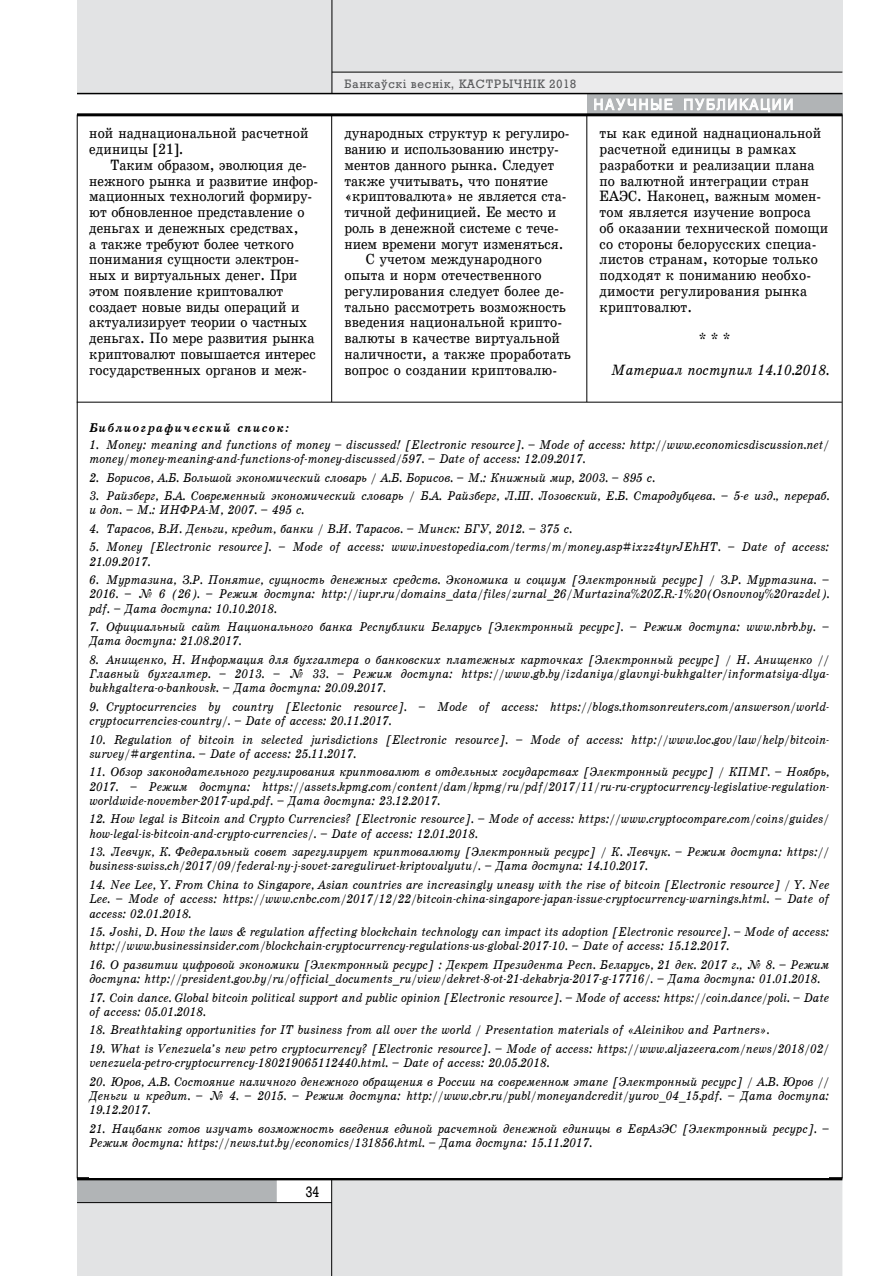
<style>
.page{position:relative;width:893px;height:1276px;background:#fff}
.page>*{position:absolute;margin:0;border:0;box-sizing:border-box;transform-origin:0 0}
.t1{font:15px/15.8px "School Book C";color:#000;scale:.9 1}
.t2{font:15px "School Book C Italic";color:#000;scale:.9 1}
.t3{font:15px "Rodeo";color:#000;scale:.9 1}
.t4{font:12.75px/14.2px "School Book C Italic";color:#000;scale:.9 1}
.t5{font:italic 12.75px "School Book C Bold";letter-spacing:.1em;color:#000;scale:.95 1}
.t6{font:12px "Rodeo";letter-spacing:.08em;color:#58595b}
</style>
<div class="page">
<div style="left:77px;top:1202px;width:255px;height:74px;background:#e2e3e4"></div>
<div style="left:77px;top:1180px;width:200px;height:22px;background:#b1b4b6"></div>
<div style="left:332px;top:1180px;width:510px;height:96px;background:#e2e3e4"></div>
<hr style="left:77px;top:1202px;width:255px;height:1px;background:#000">
<hr style="left:331px;top:1178px;width:1px;height:98px;background:#000">
<div style="left:77px;top:0;width:255px;height:94px;background:#e2e3e4"></div>
<div style="left:332px;top:0;width:510px;height:72px;background:#e2e3e4"></div>
<div style="left:332px;top:72px;width:510px;height:22px;background:#ebebec"></div>
<hr style="left:332px;top:0;width:1px;height:94px;background:#000">
<hr style="left:332px;top:72px;width:510px;height:1px;background:#000">
<div style="left:587px;top:94px;width:255px;height:21px;background:#b1b4b6"></div>
<svg style="left:594px;top:98px;width:79px;height:13px"></svg>
<svg style="left:684px;top:98px;width:109px;height:14px"></svg>
<hr style="left:77px;top:93px;width:765px;height:1px;background:#000">
<hr style="left:77px;top:113px;width:765px;height:3px;background:#000">
<hr style="left:77px;top:1177px;width:765px;height:3px;background:#000">
<hr style="left:331px;top:115px;width:1px;height:1063px;background:#000">
<hr style="left:587px;top:115px;width:1px;height:1063px;background:#000">
<div style="left:89px;top:402px;width:740px;height:775px;background:#fff"></div>
<hr style="left:77px;top:402px;width:765px;height:1px;background:#000">
<p class="t1" style="left:89px;top:125px;width:244px">ной наднациональной расчетной единицы [21].</p>
<p class="t1" style="left:89px;top:157px;width:256px;text-indent:21px">Таким образом, эволюция де&shy;нежного рынка и развитие инфор&shy;мационных технологий формиру&shy;ют обновленное представление о деньгах и денежных средствах,<br>а также требуют более четкого понимания сущности электрон&shy;ных и виртуальных денег. При этом появление криптовалют создает новые виды операций и актуализирует теории о частных деньгах. По мере развития рынка криптовалют повышается интерес государственных органов и меж-</p>
<p class="t6" style="left:344px;top:77px;width:233px">Банкаўскі веснік, кастрычнік 2018</p>
<p class="t1" style="left:344px;top:125px;width:252px">дународных структур к регулиро-</p>
<p class="t1" style="left:344px;top:141px;width:240px">ванию и использованию инстру-</p>
<p class="t1" style="left:344px;top:157px;width:234px">ментов данного рынка. Следует</p>
<p class="t1" style="left:344px;top:173px;width:228px">также учитывать, что понятие</p>
<p class="t1" style="left:344px;top:188px;width:248px">«криптовалюта» не является ста-</p>
<p class="t1" style="left:344px;top:204px;width:237px">тичной дефиницией. Ее место и</p>
<p class="t1" style="left:344px;top:220px;width:240px">роль в денежной системе с тече-</p>
<p class="t1" style="left:344px;top:236px;width:245px">нием времени могут изменяться.</p>
<p class="t1" style="left:366px;top:251px;width:197px">С учетом международного</p>
<p class="t1" style="left:344px;top:267px;width:221px">опыта и норм отечественного</p>
<p class="t1" style="left:344px;top:283px;width:246px">регулирования следует более де-</p>
<p class="t1" style="left:344px;top:299px;width:248px">тально рассмотреть возможность</p>
<p class="t1" style="left:344px;top:314px;width:243px">введения национальной крипто-</p>
<p class="t1" style="left:344px;top:330px;width:241px">валюты в качестве виртуальной</p>
<p class="t1" style="left:344px;top:346px;width:253px">наличности, а также проработать</p>
<p class="t1" style="left:344px;top:362px;width:238px">вопрос о создании криптовалю-</p>
<p class="t1" style="left:600px;top:125px;width:256px">ты как единой наднациональной расчетной единицы в рамках разработки и реализации плана по валютной интеграции стран<br>ЕАЭС. Наконец, важным момен&shy;том является изучение вопроса об оказании технической помощи со стороны белорусских специа&shy;листов странам, которые только подходят к пониманию необхо&shy;димости регулирования рынка криптовалют.</p>
<p class="t1" style="left:699px;top:330px;width:36px">* * *</p>
<p class="t2" style="left:612px;top:361px;width:243px">Материал поступил 14.10.2018.</p>
<p class="t5" style="left:89px;top:421px;width:212px">Библиографический список:</p>
<p class="t4" style="left:89px;top:437px;width:824px">1. Money: meaning and functions of money – discussed! [Electronic resource]. – Mode of access: http://www.economicsdiscussion.net/ money/money-meaning-and-functions-of-money-discussed/597. – Date of access: 12.09.2017.</p>
<p class="t4" style="left:89px;top:470px;width:630px">2. Борисов, А.Б. Большой экономический словарь / А.Б. Борисов. – М.: Книжный мир, 2003. – 895 с.</p>
<p class="t4" style="left:89px;top:488px;width:824px">3. Райзберг, Б.А. Современный экономический словарь / Б.А. Райзберг, Л.Ш. Лозовский, Е.Б. Стародубцева. – 5-е изд., перераб. и доп. – М.: ИНФРА-М, 2007. – 495 с.</p>
<p class="t4" style="left:89px;top:521px;width:538px">4. Тарасов, В.И. Деньги, кредит, банки / В.И. Тарасов. – Минск: БГУ, 2012. – 375 с.</p>
<p class="t4" style="left:89px;top:540px;width:823px">5. Money [Electronic resource]. – Mode of access: www.investopedia.com/terms/m/money.asp#ixzz4tyrJEhHT. – Date of access:<br>21.09.2017.</p>
<p class="t4" style="left:89px;top:572px;width:824px;text-align:justify">6. Муртазина, З.Р. Понятие, сущность денежных средств. Экономика и социум [Электронный ресурс] / З.Р. Муртазина. – 2016. – № 6 (26). – Режим доступа: http://iupr.ru/domains_data/files/zurnal_26/Murtazina%20Z.R.-1%20(Osnovnoy%20razdel). pdf. – Дата доступа: 10.10.2018.</p>
<p class="t4" style="left:89px;top:620px;width:823px">7. Официальный сайт Национального банка Республики Беларусь [Электронный ресурс]. – Режим доступа: www.nbrb.by. –<br>Дата доступа: 21.08.2017.</p>
<p class="t4" style="left:89px;top:652px;width:824px;text-align:justify">8. Анищенко, Н. Информация для бухгалтера о банковских платежных карточках [Электронный ресурс] / Н. Анищенко // Главный бухгалтер. – 2013. – № 33. – Режим доступа: https://www.gb.by/izdaniya/glavnyi-bukhgalter/informatsiya-dlya&shy;bukhgaltera-o-bankovsk. – Дата доступа: 20.09.2017.</p>
<p class="t4" style="left:89px;top:699px;width:824px">9. Cryptocurrencies by country [Electonic resource]. – Mode of access: https://blogs.thomsonreuters.com/answerson/world&shy;cryptocurrencies-country/. – Date of access: 20.11.2017.</p>
<p class="t4" style="left:89px;top:732px;width:824px">10. Regulation of bitcoin in selected jurisdictions [Electronic resource]. – Mode of access: http://www.loc.gov/law/help/bitcoin&shy;survey/#argentina. – Date of access: 25.11.2017.</p>
<p class="t4" style="left:89px;top:765px;width:824px;text-align:justify">11. Обзор законодательного регулирования криптовалют в отдельных государствах [Электронный ресурс] / КПМГ. – Ноябрь, 2017. – Режим доступа: https://assets.kpmg.com/content/dam/kpmg/ru/pdf/2017/11/ru-ru-cryptocurrency-legislative-regulation&shy;worldwide-november-2017-upd.pdf. – Дата доступа: 23.12.2017.</p>
<p class="t4" style="left:89px;top:812px;width:824px">12. How legal is Bitcoin and Crypto Currencies? [Electronic resource]. – Mode of access: https://www.cryptocompare.com/coins/guides/ how-legal-is-bitcoin-and-crypto-currencies/. – Date of access: 12.01.2018.</p>
<p class="t4" style="left:89px;top:845px;width:823px">13. Левчук, К. Федеральный совет зарегулирует криптовалюту [Электронный ресурс] / К. Левчук. – Режим доступа: https:// business-swiss.ch/2017/09/federal-ny-j-sovet-zareguliruet-kriptovalyutu/. – Дата доступа: 14.10.2017.</p>
<p class="t4" style="left:89px;top:877px;width:824px;text-align:justify">14. Nee Lee, Y. From China to Singapore, Asian countries are increasingly uneasy with the rise of bitcoin [Electronic resource] / Y. Nee Lee. – Mode of access: https://www.cnbc.com/2017/12/22/bitcoin-china-singapore-japan-issue-cryptocurrency-warnings.html. – Date of access: 02.01.2018.</p>
<p class="t4" style="left:89px;top:924px;width:824px">15. Joshi, D. How the laws &amp; regulation affecting blockchain technology can impact its adoption [Electronic resource]. – Mode of access: http://www.businessinsider.com/blockchain-cryptocurrency-regulations-us-global-2017-10. – Date of access: 15.12.2017.</p>
<p class="t4" style="left:89px;top:957px;width:824px">16. О развитии цифровой экономики [Электронный ресурс] : Декрет Президента Респ. Беларусь, 21 дек. 2017 г., № 8. – Режим доступа: http://president.gov.by/ru/official_documents_ru/view/dekret-8-ot-21-dekabrja-2017-g-17716/. – Дата доступа: 01.01.2018.</p>
<p class="t4" style="left:89px;top:990px;width:824px">17. Coin dance. Global bitcoin political support and public opinion [Electronic resource]. – Mode of access: https://coin.dance/poli. – Date of access: 05.01.2018.</p>
<p class="t4" style="left:89px;top:1023px;width:757px">18. Breathtaking opportunities for IT business from all over the world / Presentation materials of «Aleinikov and Partners».</p>
<p class="t4" style="left:89px;top:1041px;width:823px">19. What is Venezuela’s new petro cryptocurrency? [Electronic resource]. – Mode of access: https://www.aljazeera.com/news/2018/02/ venezuela-petro-cryptocurrency-180219065112440.html. – Date of access: 20.05.2018.</p>
<p class="t4" style="left:89px;top:1074px;width:824px;text-align:justify">20. Юров, А.В. Состояние наличного денежного обращения в России на современном этапе [Электронный ресурс] / А.В. Юров // Деньги и кредит. – № 4. – 2015. – Режим доступа: http://www.cbr.ru/publ/moneyandcredit/yurov_04_15.pdf. – Дата доступа:<br>19.12.2017.</p>
<p class="t4" style="left:89px;top:1121px;width:824px">21. Нацбанк готов изучать возможность введения единой расчетной денежной единицы в ЕврАзЭС [Электронный ресурс]. –<br>Режим доступа: https://news.tut.by/economics/131856.html. – Дата доступа: 15.11.2017.</p>
<p class="t3" style="left:306px;top:1183px;width:16px">34</p>
</div>
